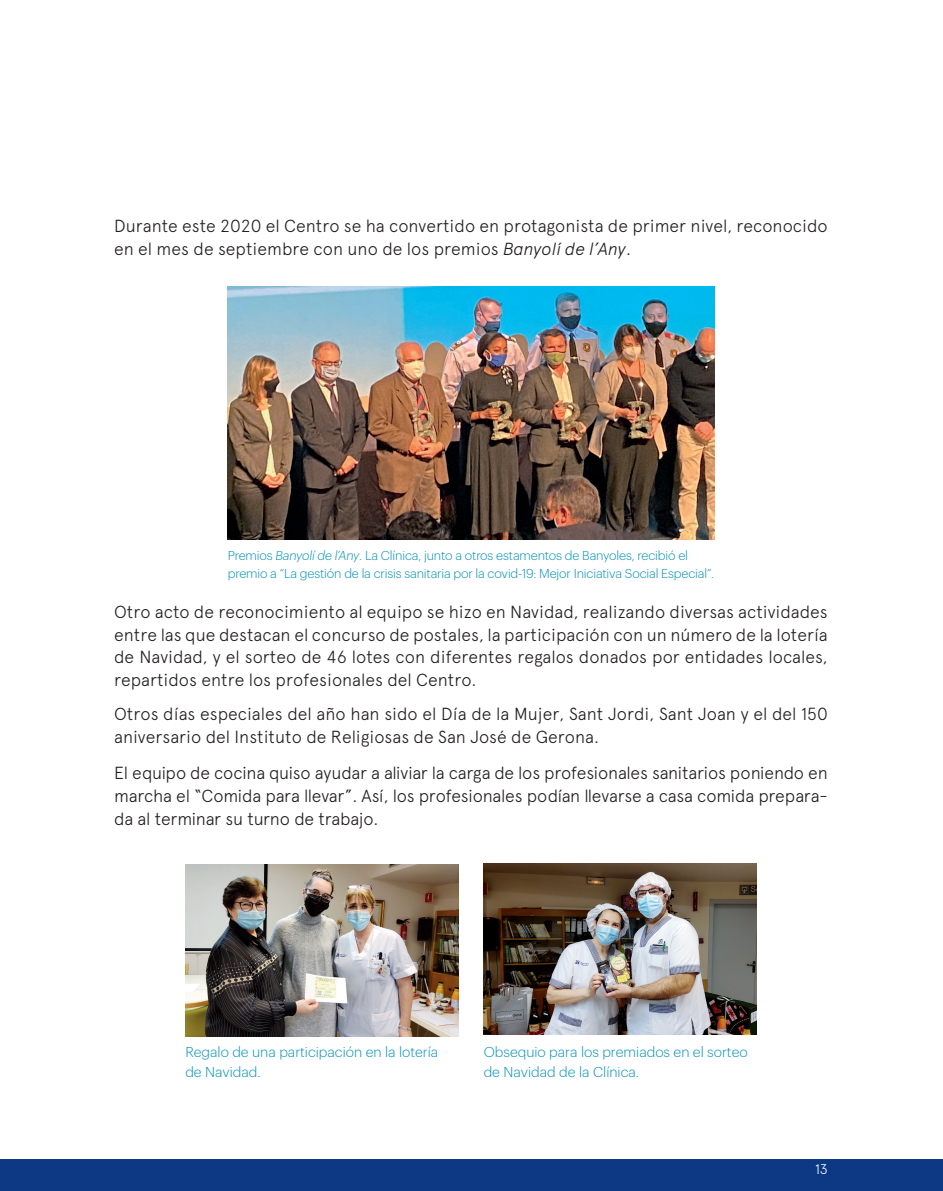
<style>
.page{position:relative;width:943px;height:1191px;background:#fff}
.page>*{position:absolute;margin:0;border:0;box-sizing:border-box;transform-origin:0 0}
.t1{font:300 17.5px/22.8px "Apercu";color:#231f20}
.t2{font:300 14px/19.2px "Graphik";color:#0091bb}
.t3{font:300 14px "Apercu";color:#fff}
.t4{font:300 12.6px/17.3px "Graphik";letter-spacing:-.015em;color:#0091bb}
.s1{font-style:italic}
</style>
<div class="page">
<img style="left:228px;top:286px;width:486px;height:254px">
<img style="left:185px;top:865px;width:273px;height:171px">
<img style="left:483px;top:863px;width:273px;height:171px">
<div style="left:0;top:1159px;width:943px;height:32px;background:#0d3884"></div>
<p class="t1" style="left:114px;top:215px;width:715px">Durante este 2020 el Centro se ha convertido en protagonista de primer nivel, reconocido en el mes de septiembre con uno de los premios <span class="s1">Banyolí de l’Any</span>.</p>
<p class="t4" style="left:228px;top:546px;width:488px">Premios <span class="s1">Banyolí de l’Any</span>. La Clínica, junto a otros estamentos de Banyoles, recibió el premio a “La gestión de la crisis sanitaria por la covid-19: Mejor Iniciativa Social Especial”.</p>
<p class="t1" style="left:114px;top:600px;width:715px;text-align:justify">Otro acto de reconocimiento al equipo se hizo en Navidad, realizando diversas actividades entre las que destacan el concurso de postales, la participación con un número de la lotería de Navidad, y el sorteo de 46 lotes con diferentes regalos donados por entidades locales, repartidos entre los profesionales del Centro.</p>
<p class="t1" style="left:114px;top:702px;width:715px">Otros días especiales del año han sido el Día de la Mujer, Sant Jordi, Sant Joan y el del 150 aniversario del Instituto de Religiosas de San José de Gerona.</p>
<p class="t1" style="left:114px;top:761px;width:715px;text-align:justify">El equipo de cocina quiso ayudar a aliviar la carga de los profesionales sanitarios poniendo en marcha el “Comida para llevar”. Así, los profesionales podían llevarse a casa comida prepara&shy;da al terminar su turno de trabajo.</p>
<p class="t2" style="left:185px;top:1041px;width:254px">Regalo de una participación en la lotería de Navidad.</p>
<p class="t2" style="left:483px;top:1041px;width:265px">Obsequio para los premiados en el sorteo de Navidad de la Clínica.</p>
<p class="t3" style="left:815px;top:1160px;width:14px">13</p>
</div>
